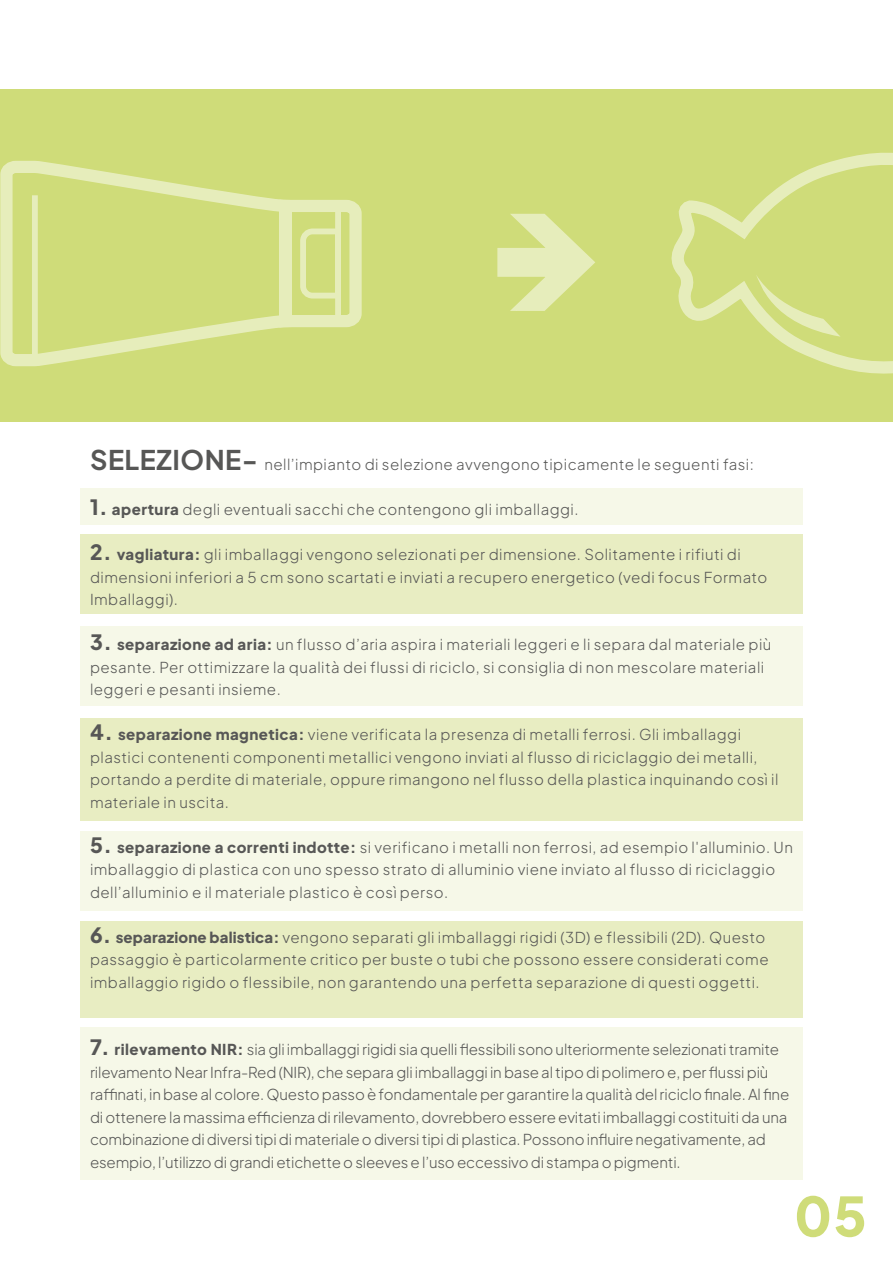
<style>
.page{position:relative;width:893px;height:1263px;background:#fff}
.page>*{position:absolute;margin:0;border:0;box-sizing:border-box;transform-origin:0 0}
.t1{font:800 54px "Plus Jakarta Sans";color:#cfdc79}
.t2{font:15px/22.5px "Plus Jakarta Sans";letter-spacing:.03em;color:#575756}
.t3{font:15px/22.5px "Plus Jakarta Sans";letter-spacing:-.01em;color:#575756}
.s1{font-weight:700;font-size:27px}
.s2{font-weight:800;font-size:21px}
.s3{font-weight:800}
</style>
<div class="page">
<div style="left:0;top:89px;width:893px;height:333px;background:#cfdc79"></div>
<svg style="left:0;top:160px;width:362px;height:207px"></svg>
<div style="left:335px;top:206px;width:6px;height:113px;background:#e6edbb"></div>
<svg style="left:497px;top:213px;width:98px;height:98px"></svg>
<svg style="left:671px;top:152px;width:222px;height:222px"></svg>
<svg style="left:756px;top:275px;width:84px;height:62px"></svg>
<div style="left:81px;top:488px;width:722px;height:37px;background:#f6f8e8"></div>
<div style="left:81px;top:626px;width:722px;height:80px;background:#f6f8e8"></div>
<div style="left:81px;top:831px;width:722px;height:80px;background:#f6f8e8"></div>
<div style="left:81px;top:1027px;width:722px;height:153px;background:#f6f8e8"></div>
<div style="left:81px;top:534px;width:722px;height:79px;background:#e8edc2"></div>
<div style="left:81px;top:718px;width:722px;height:103px;background:#e8edc2"></div>
<div style="left:81px;top:921px;width:722px;height:96px;background:#e8edc2"></div>
<p class="t2" style="left:90px;top:452px;width:665px"><span class="s1">SELEZIONE-</span> nell’impianto di selezione avvengono tipicamente le seguenti fasi:</p>
<p class="t2" style="left:90px;top:497px;width:490px"><span class="s2">1.</span> <span class="s3">apertura</span> degli eventuali sacchi che contengono gli imballaggi.</p>
<p class="t2" style="left:90px;top:542px;width:679px"><span class="s2">2.</span> <span class="s3">vagliatura:</span> gli imballaggi vengono selezionati per dimensione. Solitamente i rifiuti di dimensioni inferiori a 5 cm sono scartati e inviati a recupero energetico (vedi focus Formato<br>Imballaggi).</p>
<p class="t2" style="left:90px;top:632px;width:683px"><span class="s2">3.</span> <span class="s3">separazione ad aria:</span> un flusso d’aria aspira i materiali leggeri e li separa dal materiale più pesante. Per ottimizzare la qualità dei flussi di riciclo, si consiglia di non mescolare materiali leggeri e pesanti insieme.</p>
<p class="t2" style="left:90px;top:722px;width:690px"><span class="s2">4.</span> <span class="s3">separazione magnetica:</span> viene verificata la presenza di metalli ferrosi. Gli imballaggi plastici contenenti componenti metallici vengono inviati al flusso di riciclaggio dei metalli, portando a perdite di materiale, oppure rimangono nel flusso della plastica inquinando così il materiale in uscita.</p>
<p class="t2" style="left:90px;top:834px;width:705px"><span class="s2">5.</span> <span class="s3">separazione a correnti indotte:</span> si verificano i metalli non ferrosi, ad esempio l'alluminio. Un imballaggio di plastica con uno spesso strato di alluminio viene inviato al flusso di riciclaggio dell’alluminio e il materiale plastico è così perso.</p>
<p class="t2" style="left:90px;top:924px;width:680px"><span class="s2">6.</span> <span class="s3">separazione balistica:</span> vengono separati gli imballaggi rigidi (3D) e flessibili (2D). Questo passaggio è particolarmente critico per buste o tubi che possono essere considerati come imballaggio rigido o flessibile, non garantendo una perfetta separazione di questi oggetti.</p>
<p class="t3" style="left:90px;top:1037px;width:701px"><span class="s2">7.</span> <span class="s3">rilevamento NIR:</span> sia gli imballaggi rigidi sia quelli flessibili sono ulteriormente selezionati tramite rilevamento Near Infra-Red (NIR), che separa gli imballaggi in base al tipo di polimero e, per flussi più raffinati, in base al colore. Questo passo è fondamentale per garantire la qualità del riciclo finale. Al fine di ottenere la massima efficienza di rilevamento, dovrebbero essere evitati imballaggi costituiti da una combinazione di diversi tipi di materiale o diversi tipi di plastica. Possono influire negativamente, ad esempio, l’utilizzo di grandi etichette o sleeves e l’uso eccessivo di stampa o pigmenti.</p>
<h1 class="t1" style="left:794px;top:1167px;width:74px">05</h1>
</div>
